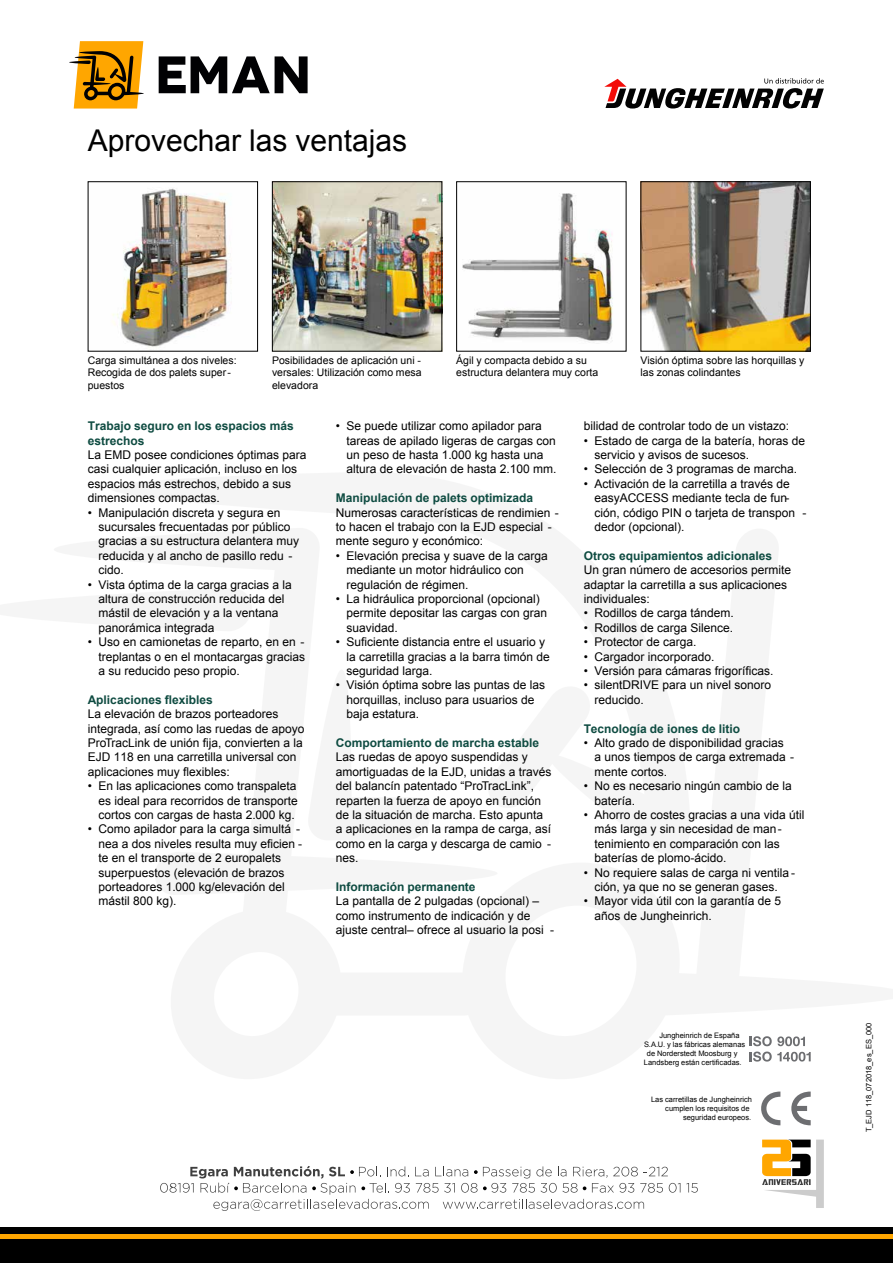
<style>
.page{position:relative;width:893px;height:1263px;background:#fff}
.page>*{position:absolute;margin:0;border:0;box-sizing:border-box;transform-origin:0 0}
.t1{font:30px "Arial";color:#000}
.t2{font:12px/14.4px "Arial";color:#000}
.t3{font:700 12px/14.4px "Arial";color:#0e4b41}
.t4{font:10.5px/12.8px "Arial";color:#000}
.t5{font:7.5px "Arial";color:#000}
</style>
<div class="page">
<div style="left:0;top:1227px;width:893px;height:36px;background:#000"></div>
<div style="left:0;top:1234px;width:893px;height:5px;background:#ffa600"></div>
<svg style="left:159px;top:56px;width:149px;height:37px"></svg>
<hr style="left:69px;top:61px;width:22px;height:3px;background:#010103;border-radius:2px">
<svg style="left:74px;top:41px;width:70px;height:68px"></svg>
<svg style="left:604px;top:78px;width:220px;height:31px"></svg>
<svg style="left:686px;top:1183px;width:12px;height:10px"></svg>
<svg style="left:160px;top:1166px;width:520px;height:45px"></svg>
<svg style="left:762px;top:1139px;width:62px;height:69px"></svg>
<img style="left:112px;top:188px;width:120px;height:159px">
<div style="left:88px;top:181px;width:170px;height:170px;border:1px solid #000"></div>
<img style="left:274px;top:183px;width:166px;height:166px">
<div style="left:272px;top:181px;width:170px;height:170px;border:1px solid #000"></div>
<img style="left:462px;top:193px;width:151px;height:150px">
<div style="left:456px;top:181px;width:170px;height:170px;border:1px solid #000"></div>
<img style="left:643px;top:183px;width:166px;height:166px">
<div style="left:641px;top:181px;width:170px;height:170px;border:1px solid #000"></div>
<svg style="left:761px;top:1091px;width:50px;height:34px"></svg>
<svg style="left:749px;top:1036px;width:62px;height:25px"></svg>
<h1 class="t1" style="left:88px;top:120px;width:321px">Aprovechar las ventajas</h1>
<p class="t4" style="left:88px;top:354px;width:150px">Carga simultánea a dos niveles:<br>Recogida de dos palets super&shy;puestos</p>
<p class="t4" style="left:272px;top:354px;width:151px;text-align:justify">Posibilidades de aplicación uni - versales: Utilización como mesa elevadora</p>
<p class="t4" style="left:456px;top:354px;width:143px">Ágil y compacta debido a su estructura delantera muy corta</p>
<p class="t4" style="left:641px;top:354px;width:165px">Visión óptima sobre las horquillas y las zonas colindantes</p>
<p class="t3" style="left:88px;top:419px;width:207px">Trabajo seguro en los espacios más estrechos</p>
<p class="t2" style="left:88px;top:448px;width:220px">La EMD posee condiciones óptimas para casi cualquier aplicación, incluso en los espacios más estrechos, debido a sus dimensiones compactas.</p>
<p class="t2" style="left:98px;top:505px;width:202px;text-indent:-11px">• Manipulación discreta y segura en sucursales frecuentadas por público gracias a su estructura delantera muy reducida y al ancho de pasillo redu - cido.</p>
<p class="t2" style="left:98px;top:577px;width:195px;text-indent:-11px">• Vista óptima de la carga gracias a la altura de construcción reducida del mástil de elevación y a la ventana panorámica integrada</p>
<p class="t2" style="left:98px;top:635px;width:208px;text-align:justify;text-indent:-11px">• Uso en camionetas de reparto, en en - treplantas o en el montacargas gracias a su reducido peso propio.</p>
<p class="t3" style="left:88px;top:693px;width:127px">Aplicaciones flexibles</p>
<p class="t2" style="left:88px;top:707px;width:218px">La elevación de brazos porteadores integrada, así como las ruedas de apoyo ProTracLink de unión fija, convierten a la EJD 118 en una carretilla universal con aplicaciones muy flexibles:</p>
<p class="t2" style="left:98px;top:779px;width:201px;text-align:justify;text-indent:-11px">• En las aplicaciones como transpaleta es ideal para recorridos de transporte cortos con cargas de hasta 2.000 kg.</p>
<p class="t2" style="left:98px;top:822px;width:205px;text-indent:-11px">• Como apilador para la carga simultá - nea a dos niveles resulta muy eficien - te en el transporte de 2 europalets superpuestos (elevación de brazos porteadores 1.000 kg/elevación del mástil 800 kg).</p>
<p class="t2" style="left:346px;top:419px;width:212px;text-indent:-11px">• Se puede utilizar como apilador para tareas de apilado ligeras de cargas con un peso de hasta 1.000 kg hasta una altura de elevación de hasta 2.100 mm.</p>
<p class="t3" style="left:336px;top:491px;width:199px">Manipulación de palets optimizada</p>
<p class="t2" style="left:336px;top:505px;width:224px">Numerosas características de rendimien - to hacen el trabajo con la EJD especial - mente seguro y económico:</p>
<p class="t2" style="left:346px;top:548px;width:203px;text-indent:-11px">• Elevación precisa y suave de la carga mediante un motor hidráulico con regulación de régimen.</p>
<p class="t2" style="left:346px;top:592px;width:202px;text-indent:-11px">• La hidráulica proporcional (opcional) permite depositar las cargas con gran suavidad.</p>
<p class="t2" style="left:346px;top:635px;width:205px;text-indent:-11px">• Suficiente distancia entre el usuario y la carretilla gracias a la barra timón de seguridad larga.</p>
<p class="t2" style="left:346px;top:678px;width:200px;text-indent:-11px">• Visión óptima sobre las puntas de las horquillas, incluso para usuarios de baja estatura.</p>
<p class="t3" style="left:336px;top:736px;width:205px">Comportamiento de marcha estable</p>
<p class="t2" style="left:336px;top:750px;width:217px">Las ruedas de apoyo suspendidas y amortiguadas de la EJD, unidas a través del balancín patentado “ProTracLink”, reparten la fuerza de apoyo en función de la situación de marcha. Esto apunta a aplicaciones en la rampa de carga, así como en la carga y descarga de camio - nes.</p>
<p class="t3" style="left:336px;top:880px;width:141px">Información permanente</p>
<p class="t2" style="left:336px;top:894px;width:220px">La pantalla de 2 pulgadas (opcional) – como instrumento de indicación y de ajuste central– ofrece al usuario la posi -</p>
<p class="t2" style="left:584px;top:419px;width:207px">bilidad de controlar todo de un vistazo:</p>
<p class="t2" style="left:594px;top:433px;width:212px;text-indent:-11px">• Estado de carga de la batería, horas de servicio y avisos de sucesos.</p>
<p class="t2" style="left:584px;top:462px;width:215px">• Selección de 3 programas de marcha.</p>
<p class="t2" style="left:594px;top:476px;width:214px;text-indent:-11px">• Activación de la carretilla a través de easyACCESS mediante tecla de fun&shy;ción, código PIN o tarjeta de transpon - dedor (opcional).</p>
<p class="t3" style="left:584px;top:549px;width:190px">Otros equipamientos adicionales</p>
<p class="t2" style="left:584px;top:563px;width:209px">Un gran número de accesorios permite adaptar la carretilla a sus aplicaciones individuales:</p>
<p class="t2" style="left:584px;top:606px;width:152px">• Rodillos de carga tándem.</p>
<p class="t2" style="left:584px;top:620px;width:151px">• Rodillos de carga Silence.</p>
<p class="t2" style="left:584px;top:635px;width:114px">• Protector de carga.</p>
<p class="t2" style="left:584px;top:649px;width:132px">• Cargador incorporado.</p>
<p class="t2" style="left:584px;top:664px;width:191px">• Versión para cámaras frigoríficas.</p>
<p class="t2" style="left:594px;top:678px;width:178px;text-indent:-11px">• silentDRIVE para un nivel sonoro reducido.</p>
<p class="t3" style="left:584px;top:722px;width:158px">Tecnología de iones de litio</p>
<p class="t2" style="left:594px;top:736px;width:201px;text-indent:-11px">• Alto grado de disponibilidad gracias<br>a unos tiempos de carga extremada - mente cortos.</p>
<p class="t2" style="left:594px;top:779px;width:199px;text-indent:-11px">• No es necesario ningún cambio de la batería.</p>
<p class="t2" style="left:594px;top:808px;width:212px;text-indent:-11px">• Ahorro de costes gracias a una vida útil más larga y sin necesidad de man&shy;tenimiento en comparación con las baterías de plomo-ácido.</p>
<p class="t2" style="left:584px;top:865px;width:213px;text-align:center">• No requiere salas de carga ni ventila - ción, ya que no se generan gases.</p>
<p class="t2" style="left:594px;top:894px;width:188px;text-indent:-11px">• Mayor vida útil con la garantía de 5 años de Jungheinrich.</p>
<p class="t5" style="left:659px;top:1031px;width:82px">Jungheinrich de España</p>
<p class="t5" style="left:644px;top:1040px;width:103px">S.A.U. y las fábricas alemanas</p>
<p class="t5" style="left:647px;top:1049px;width:92px">de Norderstedt Moosburg y</p>
<p class="t5" style="left:644px;top:1058px;width:99px">Landsberg están certificadas.</p>
<p class="t5" style="left:651px;top:1095px;width:102px">Las carretillas de Jungheinrich</p>
<p class="t5" style="left:665px;top:1104px;width:86px">cumplen los requisitos de</p>
<p class="t5" style="left:683px;top:1113px;width:70px">seguridad europeos.</p>
<p class="t5" style="left:864px;top:1132px;width:111px;rotate:-90deg">T_EJD 118_072018_es_ES_000</p>
</div>
